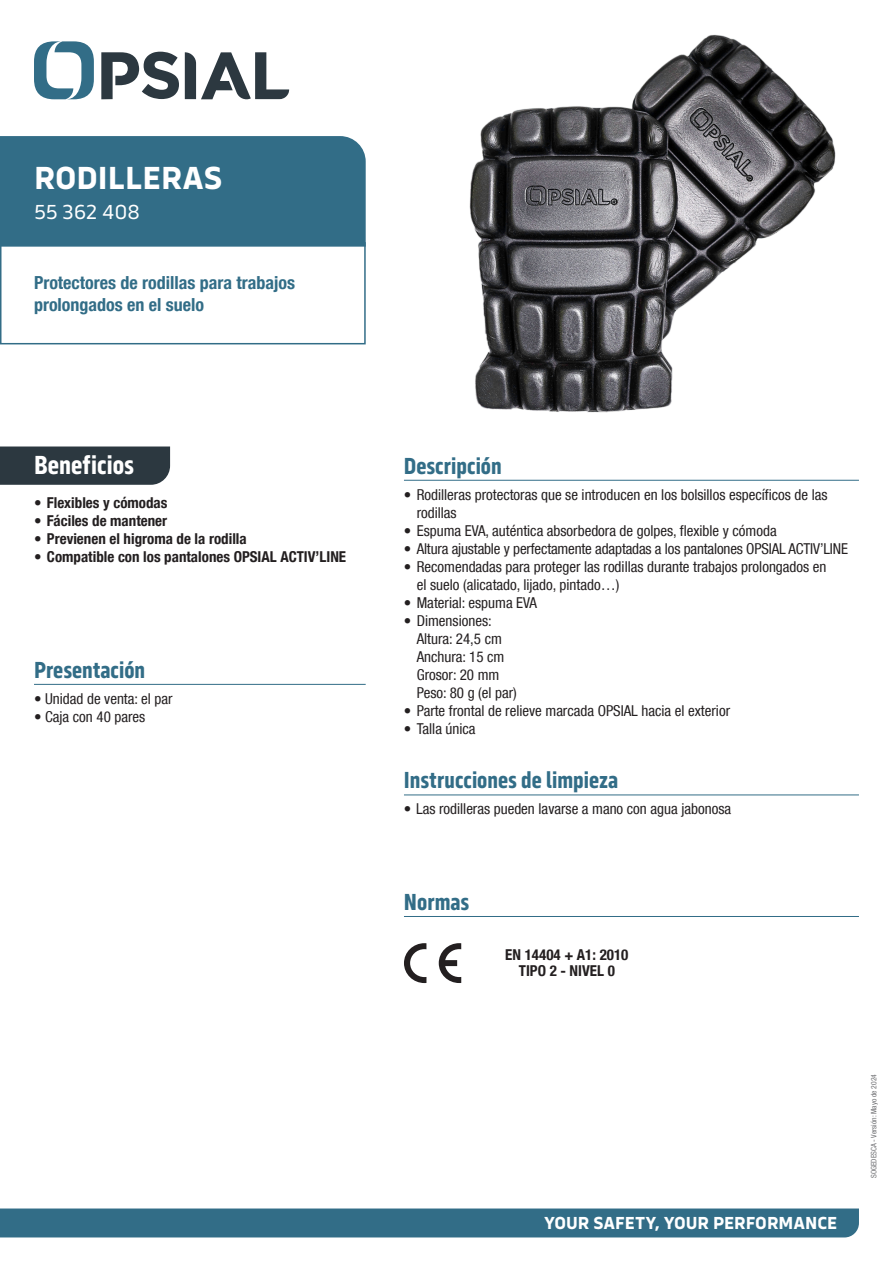
<style>
.page{position:relative;width:893px;height:1263px;background:#fff}
.page>*{position:absolute;margin:0;border:0;box-sizing:border-box;transform-origin:0 0}
.t1{font:700 33px "Serca";color:#fff}
.t2{font:700 27px "Serca Condensed";color:#fff}
.t3{font:700 24px "Serca Condensed";color:#326d87}
.t4{font:21px "Serca";letter-spacing:-.01em;color:#fff}
.t5{font:700 condensed 18px/21.6px "Helvetica Neue LT Com";color:#326d87}
.t6{font:700 18px "Serca";color:#fff}
.t7{font:condensed 15px/18px "Helvetica Neue LT Com";color:#231f20}
.t8{font:700 condensed 15px/16.5px "Helvetica Neue LT Com";color:#231f20;text-align:center}
.t9{font:condensed 7.5px "Helvetica Neue LT Com";color:#6c6d70}
</style>
<div class="page">
<img style="left:469px;top:34px;width:367px;height:379px">
<div style="left:0;top:1208px;width:859px;height:29px;background:#326d87"></div>
<svg style="left:34px;top:41px;width:60px;height:58px"></svg>
<svg style="left:185px;top:52px;width:104px;height:48px"></svg>
<svg style="left:101px;top:52px;width:78px;height:47px"></svg>
<hr style="left:34px;top:684px;width:332px;height:1px;background:#326d87">
<hr style="left:404px;top:480px;width:455px;height:1px;background:#326d87">
<div style="left:0;top:446px;width:170px;height:39px;background:#2c3840"></div>
<div style="left:0;top:242px;width:366px;height:102px;border:2px solid #326d87"></div>
<div style="left:0;top:136px;width:366px;height:111px;background:#326d87"></div>
<hr style="left:404px;top:794px;width:455px;height:1px;background:#326d87">
<hr style="left:404px;top:916px;width:455px;height:1px;background:#326d87">
<svg style="left:404px;top:943px;width:57px;height:40px"></svg>
<h1 class="t1" style="left:34px;top:158px;width:190px">RODILLERAS</h1>
<h3 class="t4" style="left:34px;top:200px;width:107px">55 362 408</h3>
<p class="t5" style="left:34px;top:272px;width:263px">Protectores de rodillas para trabajos prolongados en el suelo</p>
<h2 class="t2" style="left:34px;top:449px;width:101px">Beneficios</h2>
<p class="t8" style="left:34px;top:495px;width:135px">• Flexibles y cómodas</p>
<p class="t8" style="left:34px;top:513px;width:134px">• Fáciles de mantener</p>
<p class="t8" style="left:34px;top:531px;width:214px">• Previenen el higroma de la rodilla</p>
<p class="t8" style="left:34px;top:549px;width:313px">• Compatible con los pantalones OPSIAL ACTIV’LINE</p>
<h3 class="t3" style="left:34px;top:656px;width:113px">Presentación</h3>
<p class="t7" style="left:34px;top:689px;width:140px">• Unidad de venta: el par</p>
<p class="t7" style="left:34px;top:707px;width:113px">• Caja con 40 pares</p>
<h3 class="t3" style="left:404px;top:452px;width:99px">Descripción</h3>
<p class="t7" style="left:417px;top:485px;width:412px;text-indent:-13px">• Rodilleras protectoras que se introducen en los bolsillos específicos de las rodillas</p>
<p class="t7" style="left:404px;top:521px;width:374px">• Espuma EVA, auténtica absorbedora de golpes, flexible y cómoda</p>
<p class="t7" style="left:404px;top:539px;width:445px">• Altura ajustable y perfectamente adaptadas a los pantalones OPSIAL ACTIV’LINE</p>
<p class="t7" style="left:417px;top:557px;width:411px;text-indent:-13px">• Recomendadas para proteger las rodillas durante trabajos prolongados en el suelo (alicatado, lijado, pintado…)</p>
<p class="t7" style="left:404px;top:593px;width:135px">• Material: espuma EVA</p>
<p class="t7" style="left:417px;top:611px;width:102px;text-indent:-13px">• Dimensiones:<br>Altura: 24,5 cm<br>Anchura: 15 cm<br>Grosor: 20 mm<br>Peso: 80 g (el par)</p>
<p class="t7" style="left:404px;top:701px;width:328px">• Parte frontal de relieve marcada OPSIAL hacia el exterior</p>
<p class="t7" style="left:404px;top:719px;width:73px">• Talla única</p>
<h3 class="t3" style="left:404px;top:766px;width:216px">Instrucciones de limpieza</h3>
<p class="t7" style="left:404px;top:800px;width:329px">• Las rodilleras pueden lavarse a mano con agua jabonosa</p>
<h3 class="t3" style="left:404px;top:888px;width:67px">Normas</h3>
<p class="t8" style="left:505px;top:946px;width:125px">EN 14404 + A1: 2010<br>TIPO 2 - NIVEL 0</p>
<p class="t6" style="left:544px;top:1212px;width:295px">YOUR SAFETY, YOUR PERFORMANCE</p>
<p class="t9" style="left:869px;top:1178px;width:105px;rotate:-90deg">SOGEDESCA - Versión: Mayo de 2024</p>
</div>
